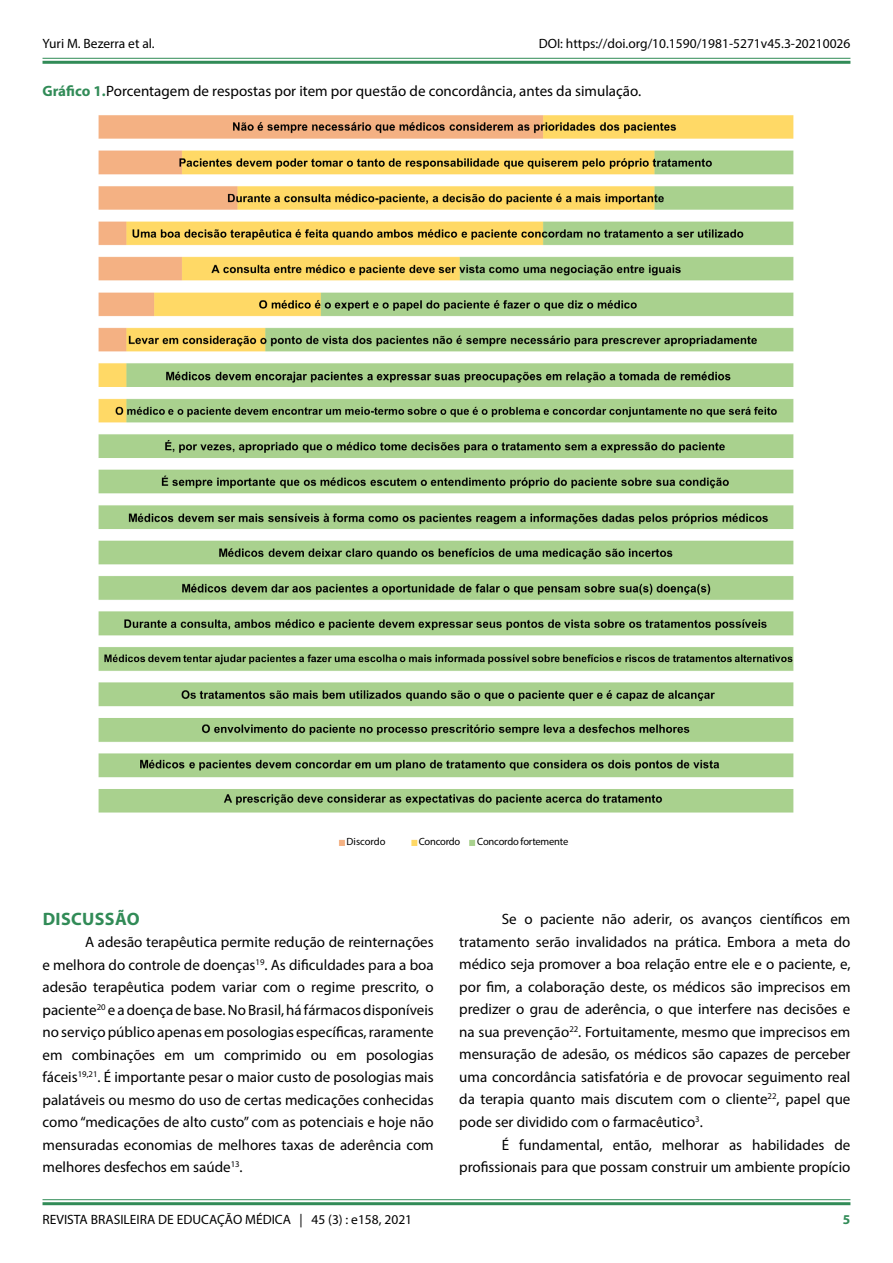
<style>
.page{position:relative;width:893px;height:1263px;background:#fff}
.page>*{position:absolute;margin:0;border:0;box-sizing:border-box;transform-origin:0 0}
.t1{font:700 18px "Myriad Pro";letter-spacing:.02em;color:#318b57}
.t2{font:15px/22.5px "Myriad Pro";color:#000;text-align:justify}
.t3{font:13.5px "Myriad Pro";color:#000}
.t4{font:700 13.5px "Myriad Pro";color:#318b57}
.t5{font:10.5px "Myriad Pro";letter-spacing:-.02em;color:#000}
.t6{font:10.5px "Myriad Pro";color:#000}
.s1{font-weight:700;color:#318b57}
</style>
<div class="page">
<hr style="left:43px;top:1199px;width:807px;height:1px;background:#318b57">
<hr style="left:43px;top:1202px;width:807px;height:3px;background:#318b57">
<hr style="left:43px;top:58px;width:807px;height:1px;background:#318b57">
<hr style="left:43px;top:61px;width:807px;height:3px;background:#318b57">
<img style="left:98px;top:115px;width:696px;height:731px">
<div style="left:347px;top:836px;width:59px;height:14px;background:#fff"></div>
<div style="left:419px;top:837px;width:49px;height:13px;background:#fff"></div>
<div style="left:477px;top:837px;width:126px;height:13px;background:#fff"></div>
<p class="t3" style="left:43px;top:35px;width:114px">Yuri M. Bezerra et al.</p>
<p class="t3" style="left:539px;top:35px;width:313px">DOI: https://doi.org/10.1590/1981-5271v45.3-20210026</p>
<p class="t2" style="left:43px;top:80px;width:600px"><span class="s1">Gráfico 1.</span>Porcentagem de respostas por item por questão de concordância, antes da simulação.</p>
<p class="t6" style="left:347px;top:835px;width:41px">Discordo</p>
<p class="t5" style="left:419px;top:834px;width:43px">Concordo</p>
<p class="t5" style="left:477px;top:834px;width:92px">Concordo fortemente</p>
<p class="t1" style="left:43px;top:907px;width:98px">DISCUSSÃO</p>
<p class="t2" style="left:43px;top:930px;width:393px;text-indent:43px">A adesão terapêutica permite redução de reinternações e melhora do controle de doenças<sup>19</sup>. As dificuldades para a boa adesão terapêutica podem variar com o regime prescrito, o paciente<sup>20</sup> e a doença de base. No Brasil, há fármacos disponíveis no serviço público apenas em posologias específicas, raramente em combinações em um comprimido ou em posologias fáceis<sup>19,21</sup>. É importante pesar o maior custo de posologias mais palatáveis ou mesmo do uso de certas medicações conhecidas como “medicações de alto custo” com as potenciais e hoje não mensuradas economias de melhores taxas de aderência com melhores desfechos em saúde<sup>13</sup>.</p>
<p class="t2" style="left:459px;top:908px;width:393px;text-indent:43px">Se o paciente não aderir, os avanços científicos em tratamento serão invalidados na prática. Embora a meta do médico seja promover a boa relação entre ele e o paciente, e, por fim, a colaboração deste, os médicos são imprecisos em predizer o grau de aderência, o que interfere nas decisões e na sua prevenção<sup>22</sup>. Fortuitamente, mesmo que imprecisos em mensuração de adesão, os médicos são capazes de perceber uma concordância satisfatória e de provocar seguimento real da terapia quanto mais discutem com o cliente<sup>22</sup>, papel que pode ser dividido com o farmacêutico<sup>3</sup>.</p>
<p class="t2" style="left:459px;top:1133px;width:393px;text-align:right">É fundamental, então, melhorar as habilidades de profissionais para que possam construir um ambiente propício</p>
<p class="t3" style="left:43px;top:1211px;width:371px">REVISTA BRASILEIRA DE EDUCAÇÃO MÉDICA | 45 (3) : e158, 2021</p>
<p class="t4" style="left:843px;top:1210px;width:9px">5</p>
</div>
